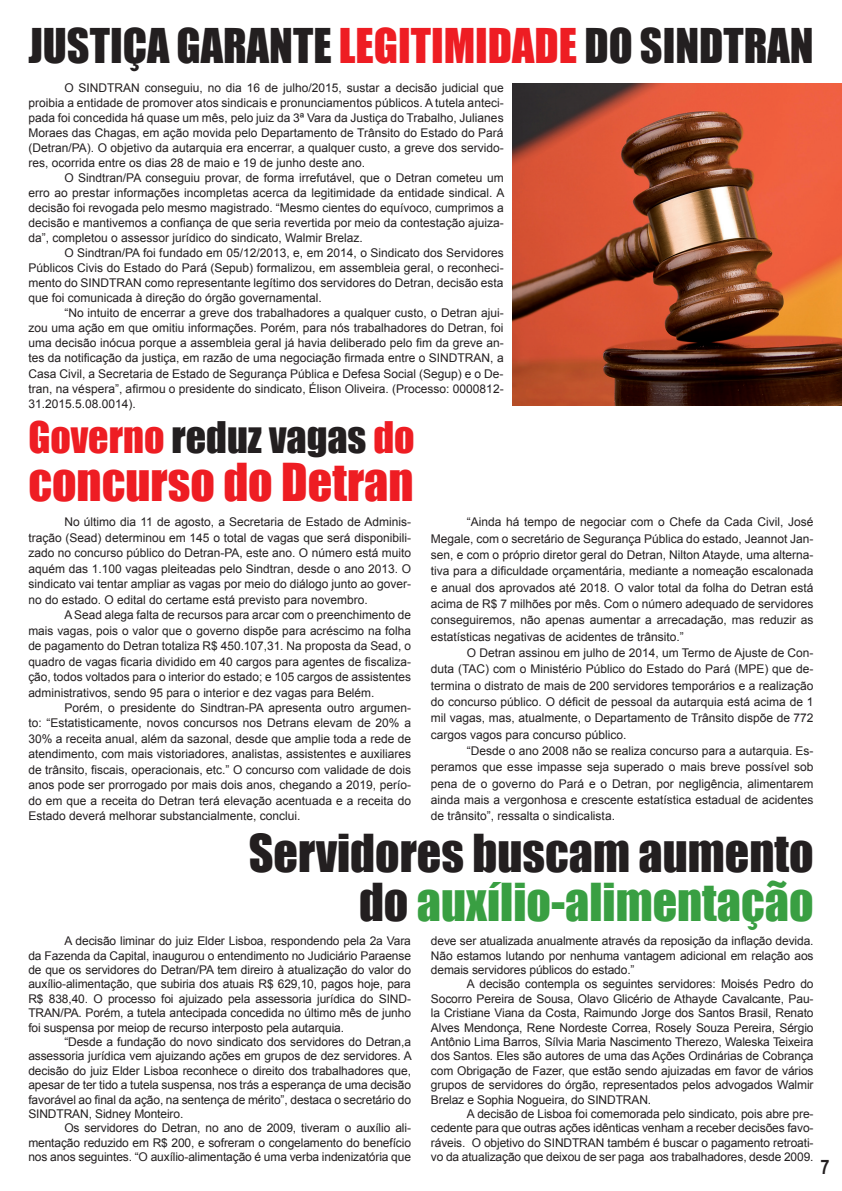
<style>
.page{position:relative;width:842px;height:1191px;background:#fff}
.page>*{position:absolute;margin:0;border:0;box-sizing:border-box;transform-origin:0 0}
.t1{font:48px/49px "Impact";color:#231f20;text-align:right}
.t2{font:48px "Impact";color:#ee1d23}
.t3{font:44px "Impact";color:#231f20}
.t4{font:40px "Impact";color:#231f20}
.t5{font:700 20px "Arial Narrow";color:#231f20}
.t6{font:12px/14.4px "Arial";color:#231f20;text-align:justify}
.s1{color:#ee1d23}
.s2{color:#399f42}
</style>
<div class="page">
<img style="left:513px;top:84px;width:329px;height:322px">
<h2 class="t3" style="left:28px;top:12px;width:787px">JUSTIÇA GARANTE <span class="s1">LEGITIMIDADE</span> DO SINDTRAN</h2>
<p class="t6" style="left:28px;top:81px;width:477px;line-height:15px;text-indent:36px">O SINDTRAN conseguiu, no dia 16 de julho/2015, sustar a decisão judicial que proibia a entidade de promover atos sindicais e pronunciamentos públicos. A tutela anteci&shy;pada foi concedida há quase um mês, pelo juiz da 3ª Vara da Justiça do Trabalho, Julianes Moraes das Chagas, em ação movida pelo Departamento de Trânsito do Estado do Pará (Detran/PA). O objetivo da autarquia era encerrar, a qualquer custo, a greve dos servido&shy;res, ocorrida entre os dias 28 de maio e 19 de junho deste ano.</p>
<p class="t6" style="left:28px;top:171px;width:477px;line-height:15px;text-indent:36px">O Sindtran/PA conseguiu provar, de forma irrefutável, que o Detran cometeu um erro ao prestar informações incompletas acerca da legitimidade da entidade sindical. A decisão foi revogada pelo mesmo magistrado. “Mesmo cientes do equívoco, cumprimos a decisão e mantivemos a confiança de que seria revertida por meio da contestação ajuiza&shy;da”, completou o assessor jurídico do sindicato, Walmir Brelaz.</p>
<p class="t6" style="left:28px;top:246px;width:477px;line-height:15px;text-indent:36px">O Sindtran/PA foi fundado em 05/12/2013, e, em 2014, o Sindicato dos Servidores Públicos Civis do Estado do Pará (Sepub) formalizou, em assembleia geral, o reconheci&shy;mento do SINDTRAN como representante legítimo dos servidores do Detran, decisão esta que foi comunicada à direção do órgão governamental.</p>
<p class="t6" style="left:28px;top:306px;width:477px;line-height:15px;text-indent:36px">“No intuito de encerrar a greve dos trabalhadores a qualquer custo, o Detran ajui&shy;zou uma ação em que omitiu informações. Porém, para nós trabalhadores do Detran, foi uma decisão inócua porque a assembleia geral já havia deliberado pelo fim da greve an&shy;tes da notificação da justiça, em razão de uma negociação firmada entre o SINDTRAN, a Casa Civil, a Secretaria de Estado de Segurança Pública e Defesa Social (Segup) e o De&shy;tran, na véspera”, afirmou o presidente do sindicato, Élison Oliveira. (Processo: 0000812- 31.2015.5.08.0014).</p>
<h3 class="t4" style="left:28px;top:406px;width:388px"><span class="s1">Governo</span> reduz vagas <span class="s1">do</span></h3>
<h1 class="t2" style="left:28px;top:445px;width:387px">concurso do Detran</h1>
<p class="t6" style="left:28px;top:514px;width:384px;line-height:15.5px;text-indent:36px">No último dia 11 de agosto, a Secretaria de Estado de Adminis&shy;tração (Sead) determinou em 145 o total de vagas que será disponibili&shy;zado no concurso público do Detran-PA, este ano. O número está muito aquém das 1.100 vagas pleiteadas pelo Sindtran, desde o ano 2013. O sindicato vai tentar ampliar as vagas por meio do diálogo junto ao gover&shy;no do estado. O edital do certame está previsto para novembro.</p>
<p class="t6" style="left:28px;top:607px;width:384px;line-height:15.5px;text-indent:36px">A Sead alega falta de recursos para arcar com o preenchimento de mais vagas, pois o valor que o governo dispõe para acréscimo na folha de pagamento do Detran totaliza R$ 450.107,31. Na proposta da Sead, o quadro de vagas ficaria dividido em 40 cargos para agentes de fiscaliza&shy;ção, todos voltados para o interior do estado; e 105 cargos de assistentes administrativos, sendo 95 para o interior e dez vagas para Belém.</p>
<p class="t6" style="left:28px;top:700px;width:384px;line-height:15.5px;text-indent:36px">Porém, o presidente do Sindtran-PA apresenta outro argumen&shy;to: “Estatisticamente, novos concursos nos Detrans elevam de 20% a 30% a receita anual, além da sazonal, desde que amplie toda a rede de atendimento, com mais vistoriadores, analistas, assistentes e auxiliares de trânsito, fiscais, operacionais, etc.” O concurso com validade de dois anos pode ser prorrogado por mais dois anos, chegando a 2019, perío&shy;do em que a receita do Detran terá elevação acentuada e a receita do Estado deverá melhorar substancialmente, conclui.</p>
<p class="t6" style="left:431px;top:514px;width:384px;line-height:16.3px;text-indent:36px">“Ainda há tempo de negociar com o Chefe da Cada Civil, José Megale, com o secretário de Segurança Pública do estado, Jeannot Jan&shy;sen, e com o próprio diretor geral do Detran, Nilton Atayde, uma alterna&shy;tiva para a dificuldade orçamentária, mediante a nomeação escalonada e anual dos aprovados até 2018. O valor total da folha do Detran está acima de R$ 7 milhões por mês. Com o número adequado de servidores conseguiremos, não apenas aumentar a arrecadação, mas reduzir as estatísticas negativas de acidentes de trânsito.”</p>
<p class="t6" style="left:431px;top:645px;width:384px;line-height:16.3px;text-indent:36px">O Detran assinou em julho de 2014, um Termo de Ajuste de Con&shy;duta (TAC) com o Ministério Público do Estado do Pará (MPE) que de&shy;termina o distrato de mais de 200 servidores temporários e a realização do concurso público. O déficit de pessoal da autarquia está acima de 1 mil vagas, mas, atualmente, o Departamento de Trânsito dispõe de 772 cargos vagos para concurso público.</p>
<p class="t6" style="left:431px;top:743px;width:384px;line-height:16.3px;text-indent:36px">“Desde o ano 2008 não se realiza concurso para a autarquia. Es&shy;peramos que esse impasse seja superado o mais breve possível sob pena de o governo do Pará e o Detran, por negligência, alimentarem ainda mais a vergonhosa e crescente estatística estadual de acidentes de trânsito”, ressalta o sindicalista.</p>
<h1 class="t1" style="left:249px;top:827px;width:566px">Servidores buscam aumento do <span class="s2">auxílio-alimentação</span></h1>
<p class="t6" style="left:28px;top:933px;width:384px;text-indent:36px">A decisão liminar do juiz Elder Lisboa, respondendo pela 2a Vara da Fazenda da Capital, inaugurou o entendimento no Judiciário Paraense de que os servidores do Detran/PA tem direiro à atualização do valor do auxílio-alimentação, que subiria dos atuais R$ 629,10, pagos hoje, para R$ 838,40. O processo foi ajuizado pela assessoria jurídica do SIND-TRAN/PA. Porém, a tutela antecipada concedida no último mês de junho foi suspensa por meiop de recurso interposto pela autarquia.</p>
<p class="t6" style="left:28px;top:1034px;width:385px;text-indent:36px">“Desde a fundação do novo sindicato dos servidores do Detran,a assessoria jurídica vem ajuizando ações em grupos de dez servidores. A decisão do juiz Elder Lisboa reconhece o direito dos trabalhadores que, apesar de ter tido a tutela suspensa, nos trás a esperança de uma decisão favorável ao final da ação, na sentença de mérito”, destaca o secretário do SINDTRAN, Sidney Monteiro.</p>
<p class="t6" style="left:28px;top:1121px;width:384px;text-indent:36px">Os servidores do Detran, no ano de 2009, tiveram o auxílio ali&shy;mentação reduzido em R$ 200, e sofreram o congelamento do benefício nos anos seguintes. “O auxílio-alimentação é uma verba indenizatória que</p>
<p class="t6" style="left:431px;top:933px;width:384px">deve ser atualizada anualmente através da reposição da inflação devida.<br>Não estamos lutando por nenhuma vantagem adicional em relação aos demais servidores públicos do estado.”</p>
<p class="t6" style="left:431px;top:977px;width:384px;text-indent:36px">A decisão contempla os seguintes servidores: Moisés Pedro do Socorro Pereira de Sousa, Olavo Glicério de Athayde Cavalcante, Pau&shy;la Cristiane Viana da Costa, Raimundo Jorge dos Santos Brasil, Renato Alves Mendonça, Rene Nordeste Correa, Rosely Souza Pereira, Sérgio Antônio Lima Barros, Sílvia Maria Nascimento Therezo, Waleska Teixeira dos Santos. Eles são autores de uma das Ações Ordinárias de Cobrança com Obrigação de Fazer, que estão sendo ajuizadas em favor de vários grupos de servidores do órgão, representados pelos advogados Walmir Brelaz e Sophia Nogueira, do SINDTRAN.</p>
<p class="t6" style="left:431px;top:1106px;width:384px;text-indent:36px">A decisão de Lisboa foi comemorada pelo sindicato, pois abre pre&shy;cedente para que outras ações idênticas venham a receber decisões favo&shy;ráveis. O objetivo do SINDTRAN também é buscar o pagamento retroati&shy;vo da atualização que deixou de ser paga aos trabalhadores, desde 2009.</p>
<h3 class="t5" style="left:821px;top:1152px;width:11px">7</h3>
</div>
